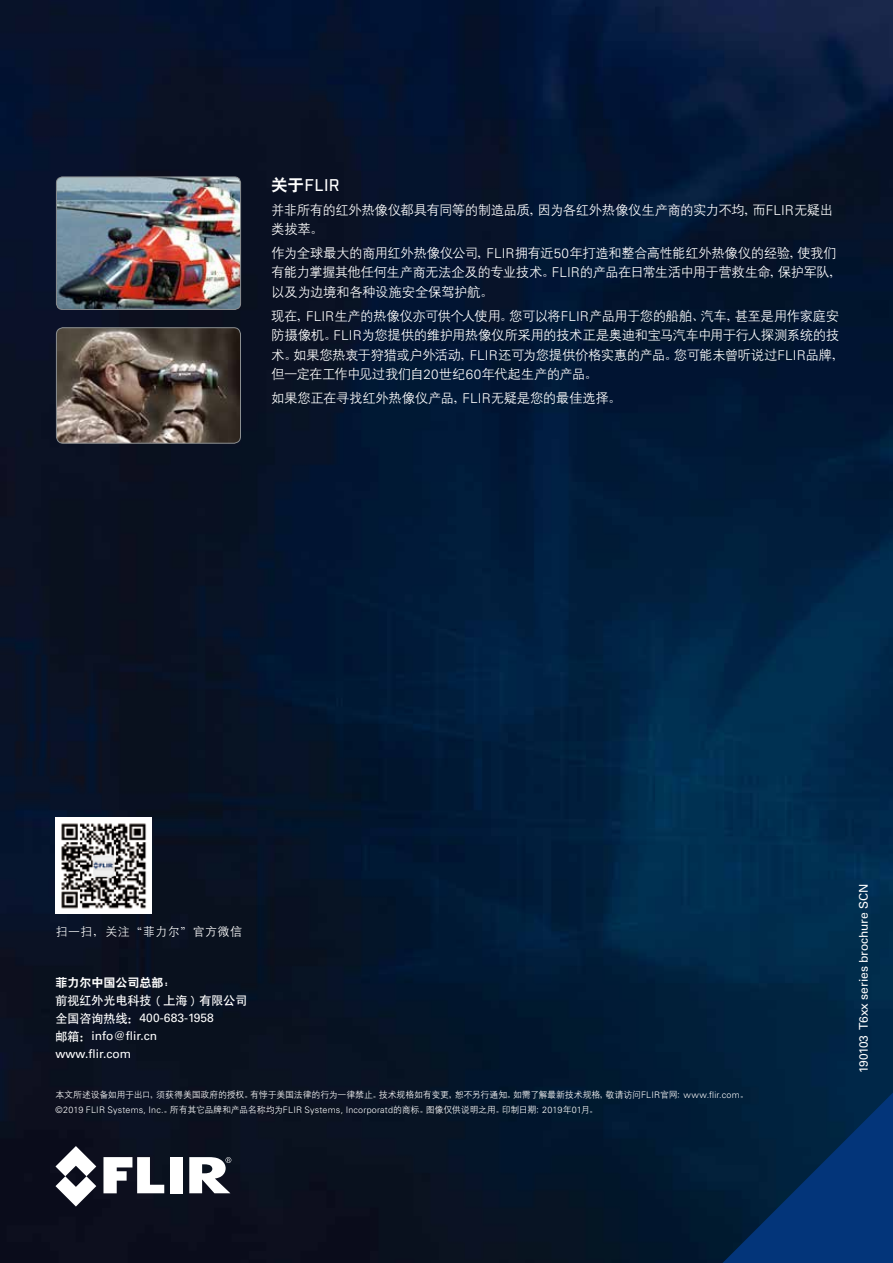
<style>
.page{position:relative;width:893px;height:1263px;background:#fff}
.page>*{position:absolute;margin:0;border:0;box-sizing:border-box;transform-origin:0 0}
.t1{font:500 16.5px "Industry";color:#fff}
.t2{font:13.5px/19.5px "Denshan CSEG Medium GB";letter-spacing:-.04em;color:#fff}
.t3{font:12px/18px "Univers LT Std";color:#fff}
.t4{font:12px "Heiti CSEG Medium GB";color:#fff}
.t5{font:12px "Denshan CSEG Medium GB";letter-spacing:.04em;color:#fff}
.t6{font:12px "Heiti CSEG Bold GB";color:#fff}
.t7{font:9px "Denshan CSEG Medium GB";letter-spacing:-.03em;color:#fff}
.t8{font:300 9px "Univers LT Std";letter-spacing:.02em;color:#fff}
.s1{font-family:"Heiti CSEG Bold GB";font-weight:400}
.s2{font-family:"Univers LT Std";font-weight:300}
.s3{font-family:"Heiti CSEG Medium GB"}
.s4{font-family:"Denshan CSEG Medium GB";font-weight:400}
</style>
<div class="page">
<img style="left:0;top:0;width:893px;height:1263px">
<svg style="left:103px;top:1157px;width:61px;height:36px"></svg>
<div style="left:170px;top:1157px;width:13px;height:36px;background:#fff"></div>
<svg style="left:55px;top:1146px;width:41px;height:60px"></svg>
<svg style="left:189px;top:1157px;width:42px;height:36px"></svg>
<img style="left:56px;top:177px;width:185px;height:132px">
<div style="left:56px;top:177px;width:185px;height:133px;border:1px solid #8b8f91;border-radius:6px"></div>
<img style="left:56px;top:328px;width:184px;height:115px">
<div style="left:56px;top:327px;width:185px;height:116px;border:1px solid #8b8f91;border-radius:7px"></div>
<img style="left:56px;top:818px;width:96px;height:96px">
<svg style="left:722px;top:1092px;width:171px;height:171px;background:#012b5b"></svg>
<p class="t1" style="left:271px;top:175px;width:70px"><span class="s1">关于</span>FLIR</p>
<p class="t2" style="left:271px;top:200px;width:563px">并非所有的红外热像仪都具有同等的制造品质，因为各红外热像仪生产商的实力不均，而<span class="s2">FLIR</span>无疑出类拔萃。</p>
<p class="t2" style="left:271px;top:243px;width:573px">作为全球最大的商用红外热像仪公司，<span class="s2">FLIR</span>拥有近<span class="s2">50</span>年打造和整合高性能红外热像仪的经验，使我们有能力掌握其他任何生产商无法企及的专业技术。<span class="s2">FLIR</span>的产品在日常生活中用于营救生命，保护军队，以及为边境和各种设施安全保驾护航。</p>
<p class="t2" style="left:271px;top:306px;width:575px">现在，<span class="s2">FLIR</span>生产的热像仪亦可供个人使用。您可以将<span class="s2">FLIR</span>产品用于您的船舶、汽车，甚至是用作家庭安防摄像机。<span class="s2">FLIR</span>为您提供的维护用热像仪所采用的技术正是奥迪和宝马汽车中用于行人探测系统的技术。如果您热衷于狩猎或户外活动，<span class="s2">FLIR</span>还可为您提供价格实惠的产品。您可能未曾听说过<span class="s2">FLIR</span>品牌，但一定在工作中见过我们自<span class="s2">20</span>世纪<span class="s2">60</span>年代起生产的产品。</p>
<p class="t2" style="left:271px;top:388px;width:352px">如果您正在寻找红外热像仪产品，<span class="s2">FLIR</span>无疑是您的最佳选择。</p>
<p class="t5" style="left:56px;top:925px;width:188px">扫一扫，关注“菲力尔”官方微信</p>
<p class="t6" style="left:55px;top:976px;width:121px">菲力尔中国公司总部：</p>
<p class="t4" style="left:55px;top:994px;width:193px">前视红外光电科技 ( 上海 ) 有限公司</p>
<p class="t3" style="left:55px;top:1009px;width:160px"><span class="s3">全国咨询热线：</span>400-683-1958<span class="s3">邮箱：</span>info@flir.cn www.flir.com</p>
<p class="t7" style="left:55px;top:1090px;width:695px">本文所述设备如用于出口，须获得美国政府的授权。有悖于美国法律的行为一律禁止。技术规格如有变更，恕不另行通知。如需了解最新技术规格，敬请访问<span class="s2">FLIR</span>官网：<span class="s2">www.flir.com</span>。</p>
<p class="t8" style="left:55px;top:1104px;width:544px">©2019 FLIR Systems, Inc.<span class="s4">。所有其它品牌和产品名称均为</span>FLIR Systems, Incorporatd<span class="s4">的商标。图像仅供说明之用。印制日期：</span>2019<span class="s4">年</span>01<span class="s4">月。</span></p>
<p class="t3" style="left:854px;top:1073px;width:191px;rotate:-90deg">190103 T6xx series brochure SCN</p>
</div>
